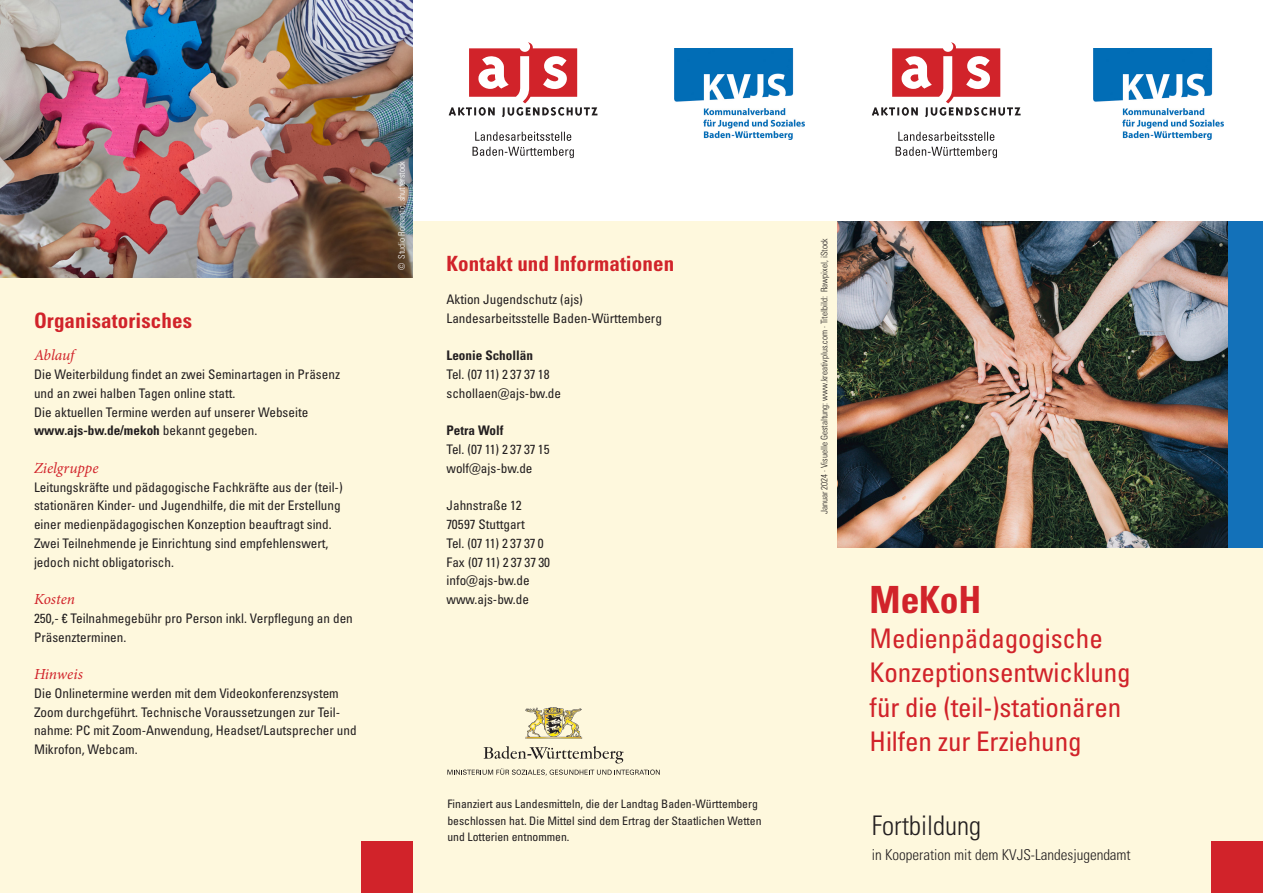
<style>
.page{position:relative;width:1263px;height:893px;background:#fff}
.page>*{position:absolute;margin:0;border:0;box-sizing:border-box;transform-origin:0 0}
.H0{font:700 condensed 37.5px "Univers LT Pro";letter-spacing:-.005em;color:#d1232a}
.H0-2{font:condensed 27px/34.5px "Univers LT Pro";letter-spacing:-.005em;color:#d1232a}
.t1{font:300 condensed 27px "Univers LT Pro";color:#231f20}
.t2{font:700 condensed 21px "Univers LT Pro";letter-spacing:.005em;color:#d1232a}
.t3{font:italic 15.3px "Minion Pro";letter-spacing:-.005em;color:#d1232a}
.t4{font:300 condensed 15px "Univers LT Pro";color:#231f20}
.P_left{font:condensed 13.2px/18.8px "Univers LT Pro";color:#231f20}
.P_left-2{font:condensed 11.7px/16.5px "Univers LT Pro";color:#231f20}
.t5{font:300 condensed 9px "Univers LT Pro";color:#231f20}
.t6{font:300 condensed 9px "Univers LT Pro";color:#fff}
.s1{font-weight:700}
</style>
<div class="page">
<div style="left:0;top:0;width:412px;height:893px;background:#fef8dd"></div>
<div style="left:401px;top:221px;width:862px;height:672px;background:#fef8dd"></div>
<div style="left:361px;top:842px;width:51px;height:51px;background:#d1232a"></div>
<div style="left:1212px;top:842px;width:51px;height:51px;background:#d1232a"></div>
<img style="left:0;top:0;width:412px;height:277px">
<svg style="left:898px;top:132px;width:96px;height:9px"></svg>
<svg style="left:896px;top:147px;width:101px;height:11px"></svg>
<svg style="left:872px;top:42px;width:148px;height:75px"></svg>
<svg style="left:475px;top:132px;width:96px;height:9px"></svg>
<svg style="left:472px;top:147px;width:102px;height:11px"></svg>
<svg style="left:449px;top:42px;width:148px;height:75px"></svg>
<img style="left:838px;top:221px;width:391px;height:327px">
<img style="left:525px;top:708px;width:58px;height:31px">
<svg style="left:447px;top:746px;width:213px;height:29px"></svg>
<div style="left:1229px;top:221px;width:34px;height:327px;background:#1371b9"></div>
<img style="left:1094px;top:48px;width:130px;height:91px">
<img style="left:675px;top:48px;width:130px;height:91px">
<h2 class="t2" style="left:34px;top:307px;width:159px">Organisatorisches</h2>
<h3 class="t3" style="left:34px;top:345px;width:42px">Ablauf</h3>
<p class="P_left" style="left:34px;top:365px;width:308px">Die Weiterbildung findet an zwei Seminartagen in Präsenz und an zwei halben Tagen online statt.<br>Die aktuellen Termine werden auf unserer Webseite <span class="s1">www.ajs-bw.de/mekoh</span> bekannt gegeben.</p>
<h3 class="t3" style="left:34px;top:457px;width:66px">Zielgruppe</h3>
<p class="P_left" style="left:34px;top:477px;width:310px">Leitungskräfte und pädagogische Fachkräfte aus der (teil-) stationären Kinder- und Jugendhilfe, die mit der Erstellung einer medienpädagogischen Konzeption beauftragt sind.<br>Zwei Teilnehmende je Einrichtung sind empfehlenswert, jedoch nicht obligatorisch.</p>
<h3 class="t3" style="left:34px;top:589px;width:43px">Kosten</h3>
<p class="P_left" style="left:34px;top:608px;width:320px">250,- € Teilnahmegebühr pro Person inkl. Verpflegung an den<br>Präsenzterminen.</p>
<h3 class="t3" style="left:34px;top:664px;width:50px">Hinweis</h3>
<p class="P_left" style="left:34px;top:683px;width:324px">Die Onlinetermine werden mit dem Videokonferenzsystem Zoom durchgeführt. Technische Voraussetzungen zur Teil&shy;nahme: PC mit Zoom-Anwendung, Headset/Lautsprecher und Mikrofon, Webcam.</p>
<p class="t6" style="left:396px;top:270px;width:110px;rotate:-90deg">© Studio Romantic, shutterstock</p>
<h2 class="t2" style="left:446px;top:251px;width:229px">Kontakt und Informationen</h2>
<p class="P_left" style="left:446px;top:290px;width:217px">Aktion Jugendschutz (ajs)<br>Landesarbeitsstelle Baden-Württemberg</p>
<p class="P_left" style="left:446px;top:346px;width:116px"><span class="s1">Leonie Schollän<br></span>Tel. (07 11) 2 37 37 18 schollaen@ajs-bw.de</p>
<p class="P_left" style="left:446px;top:421px;width:105px"><span class="s1">Petra Wolf<br></span>Tel. (07 11) 2 37 37 15 wolf@ajs-bw.de</p>
<p class="P_left" style="left:446px;top:496px;width:105px">Jahnstraße 12<br>70597 Stuttgart<br>Tel. (07 11) 2 37 37 0<br>Fax (07 11) 2 37 37 30 info@ajs-bw.de www.ajs-bw.de</p>
<p class="P_left-2" style="left:447px;top:796px;width:316px">Finanziert aus Landesmitteln, die der Landtag Baden-Württemberg beschlossen hat. Die Mittel sind dem Ertrag der Staatlichen Wetten und Lotterien entnommen.</p>
<p class="t5" style="left:818px;top:514px;width:278px;rotate:-90deg">Januar 2024 · Visuelle Gestaltung: www.kreativplus.com · Titelbild: Rawpixel, iStock</p>
<p class="H0" style="left:870px;top:577px;width:113px">MeKoH</p>
<p class="H0-2" style="left:870px;top:620px;width:263px">Medienpädagogische<br>Konzeptionsentwicklung für die (teil-)stationären<br>Hilfen zur Erziehung</p>
<h1 class="t1" style="left:872px;top:807px;width:111px">Fortbildung</h1>
<h1 class="t4" style="left:872px;top:844px;width:261px">in Kooperation mit dem KVJS-Landesjugendamt</h1>
</div>
